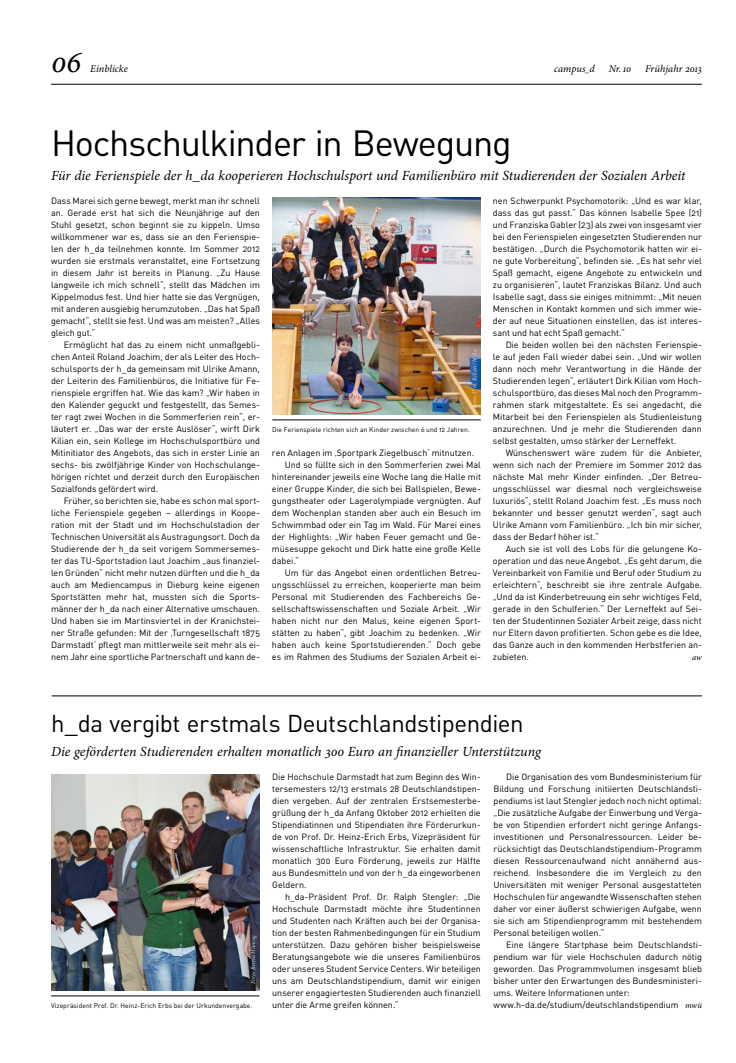
<style>
.page{position:relative;width:736px;height:1063px;background:#fff}
.page>*{position:absolute;margin:0;border:0;box-sizing:border-box;transform-origin:0 0}
.t1{font:36px "DINOT";letter-spacing:-.035em;color:#000}
.t2{font:italic 32px "Minion Pro";color:#000}
.t3{font:24px "DINOT";letter-spacing:-.02em;color:#000}
.t4{font:italic 14px "Minion Pro";letter-spacing:-.005em;color:#000}
.t5{font:italic 10.4px "Minion Pro";color:#000}
.t6{font:9px/12px "DINOT";letter-spacing:-.005em;color:#000;text-align:justify}
.t7{font:italic 8.5px "Minion Pro";color:#000}
.t8{font:6.8px "DINOT";letter-spacing:.005em;color:#000}
.t9{font:italic 6px "Minion Pro";letter-spacing:.02em;color:#f2d7be}
.t10{font:italic 6px "Minion Pro";letter-spacing:.015em;color:#cfdfec}
.s1{font-family:"Minion Pro";font-style:italic;font-size:8.5px}
</style>
<div class="page">
<hr style="left:51px;top:84px;width:651px;height:1px;background:#000">
<hr style="left:52px;top:696px;width:650px;height:1px;background:#000">
<img style="left:272px;top:198px;width:208px;height:216px">
<hr style="left:272px;top:420px;width:208px;height:1px;background:#000">
<hr style="left:51px;top:996px;width:208px;height:1px;background:#000">
<img style="left:51px;top:774px;width:208px;height:216px">
<h2 class="t2" style="left:51px;top:40px;width:32px">06</h2>
<p class="t5" style="left:90px;top:62px;width:39px">Einblicke</p>
<p class="t5" style="left:554px;top:62px;width:42px">campus d</p>
<p class="t5" style="left:608px;top:62px;width:24px">Nr.10</p>
<p class="t5" style="left:645px;top:62px;width:58px">Frühjahr 2013</p>
<h1 class="t1" style="left:51px;top:119px;width:462px">Hochschulkinder in Bewegung</h1>
<h3 class="t4" style="left:51px;top:166px;width:636px">Für die Ferienspiele der h_da kooperieren Hochschulsport und Familienbüro mit Studierenden der Sozialen Arbeit</h3>
<p class="t6" style="left:51px;top:194px;width:210px">Dass Marei sich gerne bewegt, merkt man ihr schnell an. Gerade erst hat sich die Neunjährige auf den Stuhl gesetzt, schon beginnt sie zu kippeln. Umso willkommener war es, dass sie an den Ferienspie&shy;len der h_da teilnehmen konnte. Im Sommer 2012 wurden sie erstmals veranstaltet, eine Fortsetzung in diesem Jahr ist bereits in Planung. „Zu Hause langweile ich mich schnell“, stellt das Mädchen im Kippelmodus fest. Und hier hatte sie das Vergnügen, mit anderen ausgiebig herumzutoben. „Das hat Spaß gemacht“, stellt sie fest. Und was am meisten? „Alles gleich gut.“</p>
<p class="t6" style="left:51px;top:338px;width:210px;text-indent:13px">Ermöglicht hat das zu einem nicht unmaßgebli&shy;chen Anteil Roland Joachim, der als Leiter des Hoch&shy;schulsports der h_da gemeinsam mit Ulrike Amann, der Leiterin des Familienbüros, die Initiative für Fe&shy;rienspiele ergriffen hat. Wie das kam? „Wir haben in den Kalender geguckt und festgestellt, das Semes&shy;ter ragt zwei Wochen in die Sommerferien rein“, er&shy;läutert er. „Das war der erste Auslöser“, wirft Dirk Kilian ein, sein Kollege im Hochschulsportbüro und Mitinitiator des Angebots, das sich in erster Linie an sechs- bis zwölfjährige Kinder von Hochschulange&shy;hörigen richtet und derzeit durch den Europäischen Sozialfonds gefördert wird.</p>
<p class="t6" style="left:51px;top:494px;width:210px;text-indent:13px">Früher, so berichten sie, habe es schon mal sport&shy;liche Ferienspiele gegeben – allerdings in Koope&shy;ration mit der Stadt und im Hochschulstadion der Technischen Universität als Austragungsort. Doch da Studierende der h_da seit vorigem Sommersemes&shy;ter das TU-Sportstadion laut Joachim „aus finanziel&shy;len Gründen“ nicht mehr nutzen dürften und die h_da auch am Mediencampus in Dieburg keine eigenen Sportstätten mehr hat, mussten sich die Sports&shy;männer der h_da nach einer Alternative umschauen.<br>Und haben sie im Martinsviertel in der Kranichstei&shy;ner Straße gefunden: Mit der ‚Turngesellschaft 1875<br>Darmstadt‘ pflegt man mittlerweile seit mehr als ei&shy;nem Jahr eine sportliche Partnerschaft und kann de-</p>
<p class="t9" style="left:470px;top:408px;width:60px;rotate:-90deg">Foto: Dirk Kilian/h_da</p>
<p class="t8" style="left:272px;top:425px;width:199px">Die Ferienspiele richten sich an Kinder zwischen 6 und 12 Jahren.</p>
<p class="t6" style="left:272px;top:446px;width:204px">ren Anlagen im ‚Sportpark Ziegelbusch‘ mitnutzen.</p>
<p class="t6" style="left:285px;top:458px;width:198px">Und so füllte sich in den Sommerferien zwei Mal</p>
<p class="t6" style="left:272px;top:470px;width:210px">hintereinander jeweils eine Woche lang die Halle mit</p>
<p class="t6" style="left:272px;top:482px;width:210px">einer Gruppe Kinder, die sich bei Ballspielen, Bewe-</p>
<p class="t6" style="left:272px;top:494px;width:210px">gungstheater oder Lagerolympiade vergnügten. Auf</p>
<p class="t6" style="left:272px;top:506px;width:210px">dem Wochenplan standen aber auch ein Besuch im</p>
<p class="t6" style="left:272px;top:518px;width:210px">Schwimmbad oder ein Tag im Wald. Für Marei eines</p>
<p class="t6" style="left:272px;top:530px;width:210px">der Highlights: „Wir haben Feuer gemacht und Ge-</p>
<p class="t6" style="left:272px;top:542px;width:210px">müsesuppe gekocht und Dirk hatte eine große Kelle</p>
<p class="t6" style="left:272px;top:554px;width:29px">dabei.“</p>
<p class="t6" style="left:285px;top:566px;width:198px">Um für das Angebot einen ordentlichen Betreu-</p>
<p class="t6" style="left:272px;top:578px;width:210px">ungsschlüssel zu erreichen, kooperierte man beim</p>
<p class="t6" style="left:272px;top:590px;width:210px">Personal mit Studierenden des Fachbereichs Ge-</p>
<p class="t6" style="left:272px;top:602px;width:210px">sellschaftswissenschaften und Soziale Arbeit. „Wir</p>
<p class="t6" style="left:272px;top:614px;width:210px">haben nicht nur den Malus, keine eigenen Sport-</p>
<p class="t6" style="left:272px;top:626px;width:210px">stätten zu haben“, gibt Joachim zu bedenken. „Wir</p>
<p class="t6" style="left:272px;top:638px;width:210px">haben auch keine Sportstudierenden.“ Doch gebe</p>
<p class="t6" style="left:272px;top:650px;width:210px">es im Rahmen des Studiums der Sozialen Arbeit ei-</p>
<p class="t6" style="left:493px;top:194px;width:210px">nen Schwerpunkt Psychomotorik: „Und es war klar, dass das gut passt.“ Das können Isabelle Spee (21) und Franziska Gabler (23) als zwei von insgesamt vier bei den Ferienspielen eingesetzten Studierenden nur bestätigen. „Durch die Psychomotorik hatten wir ei&shy;ne gute Vorbereitung“, befinden sie. „Es hat sehr viel Spaß gemacht, eigene Angebote zu entwickeln und zu organisieren“, lautet Franziskas Bilanz. Und auch Isabelle sagt, dass sie einiges mitnimmt: „Mit neuen Menschen in Kontakt kommen und sich immer wie&shy;der auf neue Situationen einstellen, das ist interes&shy;sant und hat echt Spaß gemacht.“</p>
<p class="t6" style="left:493px;top:338px;width:210px;text-indent:13px">Die beiden wollen bei den nächsten Ferienspie&shy;le auf jeden Fall wieder dabei sein. „Und wir wollen dann noch mehr Verantwortung in die Hände der Studierenden legen“, erläutert Dirk Kilian vom Hoch&shy;schulsportbüro, das dieses Mal noch den Programm&shy;rahmen stark mitgestaltete. Es sei angedacht, die Mitarbeit bei den Ferienspielen als Studienleistung anzurechnen. Und je mehr die Studierenden dann selbst gestalten, umso stärker der Lerneffekt.</p>
<p class="t6" style="left:493px;top:446px;width:210px;text-indent:13px">Wünschenswert wäre zudem für die Anbieter, wenn sich nach der Premiere im Sommer 2012 das nächste Mal mehr Kinder einfinden. „Der Betreu&shy;ungsschlüssel war diesmal noch vergleichsweise luxuriös“, stellt Roland Joachim fest. „Es muss noch bekannter und besser genutzt werden“, sagt auch Ulrike Amann vom Familienbüro. „Ich bin mir sicher, dass der Bedarf höher ist.“</p>
<p class="t6" style="left:493px;top:542px;width:210px;text-indent:13px">Auch sie ist voll des Lobs für die gelungene Ko&shy;operation und das neue Angebot. „Es geht darum, die Vereinbarkeit von Familie und Beruf oder Studium zu erleichtern“, beschreibt sie ihre zentrale Aufgabe. „Und da ist Kinderbetreuung ein sehr wichtiges Feld, gerade in den Schulferien.“ Der Lerneffekt auf Sei&shy;ten der Studentinnen Sozialer Arbeit zeige, dass nicht nur Eltern davon profitierten. Schon gebe es die Idee, das Ganze auch in den kommenden Herbstferien an&shy;zubieten.</p>
<p class="t7" style="left:692px;top:651px;width:11px">aw</p>
<h3 class="t3" style="left:51px;top:707px;width:474px">h_da vergibt erstmals Deutschlandstipendien</h3>
<h3 class="t4" style="left:51px;top:742px;width:491px">Die geförderten Studierenden erhalten monatlich 300 Euro an finanzieller Unterstützung</h3>
<p class="t10" style="left:249px;top:984px;width:51px;rotate:-90deg">Foto: Britta Hüning</p>
<p class="t8" style="left:51px;top:1001px;width:203px">Vizepräsident Prof. Dr. Heinz-Erich Erbs bei der Urkundenvergabe.</p>
<p class="t6" style="left:272px;top:770px;width:210px">Die Hochschule Darmstadt hat zum Beginn des Win&shy;tersemesters 12/13 erstmals 28 Deutschlandstipen&shy;dien vergeben. Auf der zentralen Erstsemesterbe&shy;grüßung der h_da Anfang Oktober 2012 erhielten die Stipendiatinnen und Stipendiaten ihre Förderurkun&shy;de von Prof. Dr. Heinz-Erich Erbs, Vizepräsident für wissenschaftliche Infrastruktur. Sie erhalten damit monatlich 300 Euro Förderung, jeweils zur Hälfte aus Bundesmitteln und von der h_da eingeworbenen Geldern.</p>
<p class="t6" style="left:272px;top:890px;width:210px;text-indent:13px">h_da-Präsident Prof. Dr. Ralph Stengler: „Die Hochschule Darmstadt möchte ihre Studentinnen und Studenten nach Kräften auch bei der Organisa&shy;tion der besten Rahmenbedingungen für ein Studium unterstützen. Dazu gehören bisher beispielsweise Beratungsangebote wie die unseres Familienbüros oder unseres Student Service Centers. Wir beteiligen uns am Deutschlandstipendium, damit wir einigen unserer engagiertesten Studierenden auch finanziell unter die Arme greifen können.“</p>
<p class="t6" style="left:493px;top:770px;width:210px;text-indent:13px">Die Organisation des vom Bundesministerium für Bildung und Forschung initiierten Deutschlandsti&shy;pendiums ist laut Stengler jedoch noch nicht optimal: „Die zusätzliche Aufgabe der Einwerbung und Verga&shy;be von Stipendien erfordert nicht geringe Anfangs&shy;investitionen und Personalressourcen. Leider be&shy;rücksichtigt das Deutschlandstipendium-Programm diesen Ressourcenaufwand nicht annähernd aus&shy;reichend. Insbesondere die im Vergleich zu den Universitäten mit weniger Personal ausgestatteten Hochschulen für angewandte Wissenschaften stehen daher vor einer äußerst schwierigen Aufgabe, wenn sie sich am Stipendienprogramm mit bestehendem Personal beteiligen wollen.“</p>
<p class="t6" style="left:493px;top:938px;width:210px;text-align:left;text-indent:13px">Eine längere Startphase beim Deutschlandsti&shy;pendium war für viele Hochschulen dadurch nötig geworden. Das Programmvolumen insgesamt blieb bisher unter den Erwartungen des Bundesministeri&shy;ums. Weitere Informationen unter: www.h-da.de/studium/deutschlandstipendium <span class="s1">mwü</span></p>
</div>
